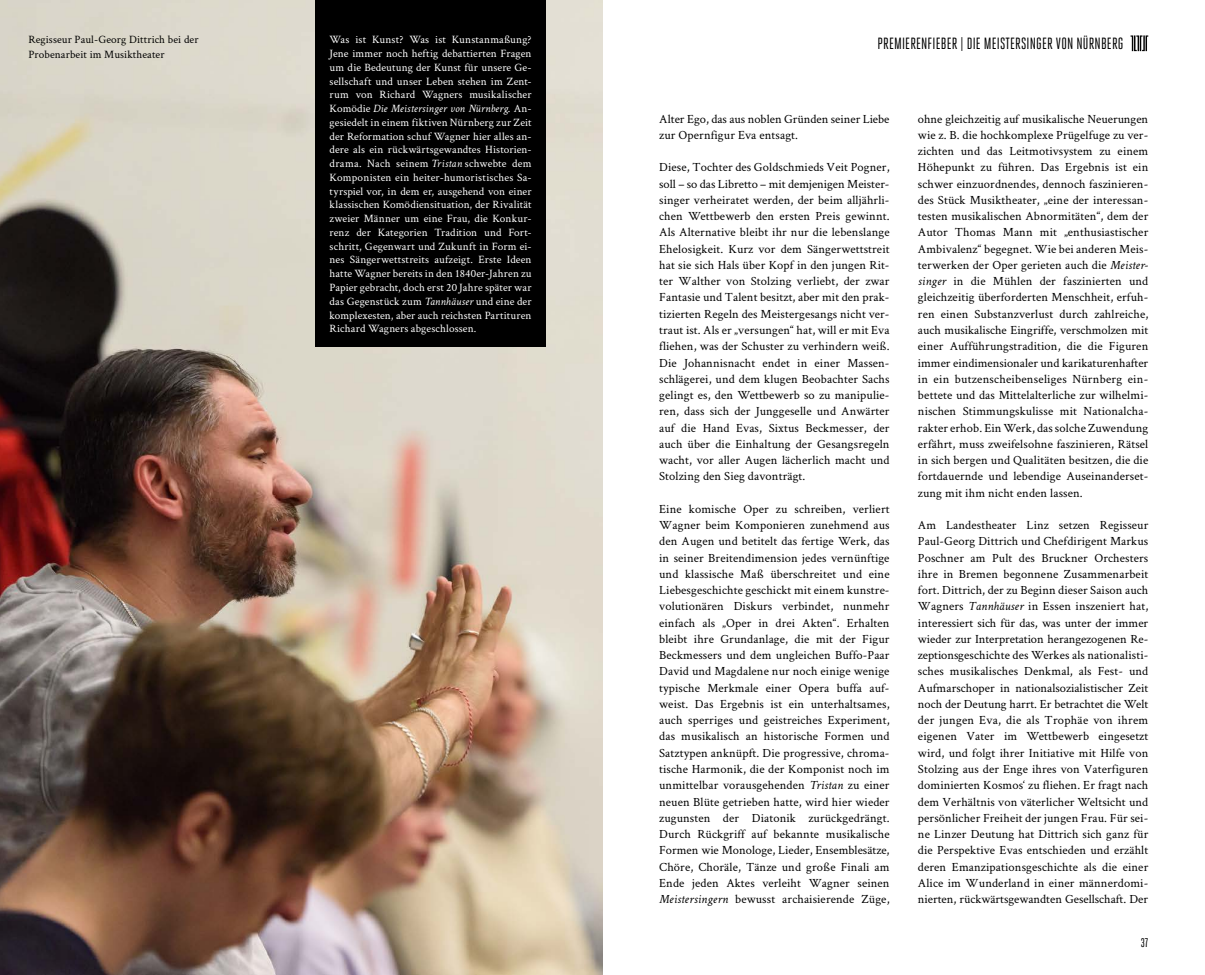
<style>
.page{position:relative;width:1205px;height:975px;background:#fff}
.page>*{position:absolute;margin:0;border:0;box-sizing:border-box;transform-origin:0 0}
.t1{font:16.25px "Heroic Condensed";letter-spacing:.01em;color:#000}
.FOYER5_FLIESSTEXT{font:12.5px/16.2px "Crimson Text";letter-spacing:.01em;color:#000;text-align:justify}
.t2{font:12.5px "Heroic Condensed";color:#000}
.Fliesstext{font:11.25px/13.8px "Crimson Text";letter-spacing:.01em;color:#fff;text-align:justify}
.FOYER5_FLIESSTEXT-2{font:11.25px "Crimson Text";letter-spacing:.01em;color:#000}
.s1{font-style:italic}
</style>
<div class="page">
<img style="left:0;top:0;width:602px;height:974px">
<div style="left:315px;top:0;width:231px;height:346px;background:#000"></div>
<svg style="left:1130px;top:35px;width:18px;height:16px"></svg>
<p class="FOYER5_FLIESSTEXT-2" style="left:28px;top:32px;width:172px">Regisseur Paul-Georg Dittrich bei der</p>
<p class="FOYER5_FLIESSTEXT-2" style="left:28px;top:47px;width:138px">Probenarbeit im Musiktheater</p>
<p class="Fliesstext" style="left:330px;top:32px;width:203px">Was ist Kunst? Was ist Kunstanmaßung?<br>Jene immer noch heftig debattierten Fragen um die Bedeutung der Kunst für unsere Ge&shy;sellschaft und unser Leben stehen im Zent&shy;rum von Richard Wagners musikalischer Komödie <span class="s1">Die Meistersinger von Nürnberg</span>. An&shy;gesiedelt in einem fiktiven Nürnberg zur Zeit der Reformation schuf Wagner hier alles an&shy;dere als ein rückwärtsgewandtes Historien&shy;drama. Nach seinem <span class="s1">Tristan</span> schwebte dem Komponisten ein heiter-humoristisches Sa&shy;tyrspiel vor, in dem er, ausgehend von einer klassischen Komödiensituation, der Rivalität zweier Männer um eine Frau, die Konkur&shy;renz der Kategorien Tradition und Fort&shy;schritt, Gegenwart und Zukunft in Form ei&shy;nes Sängerwettstreits aufzeigt. Erste Ideen hatte Wagner bereits in den 1840er-Jahren zu Papier gebracht, doch erst 20 Jahre später war das Gegenstück zum <span class="s1">Tannhäuser</span> und eine der komplexesten, aber auch reichsten Partituren Richard Wagners abgeschlossen.</p>
<p class="t1" style="left:877px;top:35px;width:247px">PREMIERENFIEBER | DIE MEISTERSINGER VON NÜRNBERG</p>
<p class="FOYER5_FLIESSTEXT" style="left:659px;top:110px;width:232px">Alter Ego, das aus noblen Gründen seiner Liebe zur Opernfigur Eva entsagt.</p>
<p class="FOYER5_FLIESSTEXT" style="left:659px;top:159px;width:232px">Diese, Tochter des Goldschmieds Veit Pogner, soll – so das Libretto – mit demjenigen Meister&shy;singer verheiratet werden, der beim alljährli&shy;chen Wettbewerb den ersten Preis gewinnt.<br>Als Alternative bleibt ihr nur die lebenslange Ehelosigkeit. Kurz vor dem Sängerwettstreit hat sie sich Hals über Kopf in den jungen Rit&shy;ter Walther von Stolzing verliebt, der zwar Fantasie und Talent besitzt, aber mit den prak&shy;tizierten Regeln des Meistergesangs nicht ver&shy;traut ist. Als er „versungen“ hat, will er mit Eva fliehen, was der Schuster zu verhindern weiß.<br>Die Johannisnacht endet in einer Massen&shy;schlägerei, und dem klugen Beobachter Sachs gelingt es, den Wettbewerb so zu manipulie&shy;ren, dass sich der Junggeselle und Anwärter auf die Hand Evas, Sixtus Beckmesser, der auch über die Einhaltung der Gesangsregeln wacht, vor aller Augen lächerlich macht und Stolzing den Sieg davonträgt.</p>
<p class="FOYER5_FLIESSTEXT" style="left:659px;top:500px;width:232px">Eine komische Oper zu schreiben, verliert Wagner beim Komponieren zunehmend aus den Augen und betitelt das fertige Werk, das in seiner Breitendimension jedes vernünftige und klassische Maß überschreitet und eine Liebesgeschichte geschickt mit einem kunstre&shy;volutionären Diskurs verbindet, nunmehr einfach als „Oper in drei Akten“. Erhalten bleibt ihre Grundanlage, die mit der Figur Beckmessers und dem ungleichen Buffo-Paar David und Magdalene nur noch einige wenige typische Merkmale einer Opera buffa auf&shy;weist. Das Ergebnis ist ein unterhaltsames, auch sperriges und geistreiches Experiment, das musikalisch an historische Formen und Satztypen anknüpft. Die progressive, chroma&shy;tische Harmonik, die der Komponist noch im unmittelbar vorausgehenden <span class="s1">Tristan</span> zu einer neuen Blüte getrieben hatte, wird hier wieder zugunsten der Diatonik zurückgedrängt.<br>Durch Rückgriff auf bekannte musikalische Formen wie Monologe, Lieder, Ensemblesätze, Chöre, Choräle, Tänze und große Finali am Ende jeden Aktes verleiht Wagner seinen <span class="s1">Meistersingern</span> bewusst archaisierende Züge,</p>
<p class="FOYER5_FLIESSTEXT" style="left:918px;top:110px;width:232px">ohne gleichzeitig auf musikalische Neuerungen wie z. B. die hochkomplexe Prügelfuge zu ver&shy;zichten und das Leitmotivsystem zu einem Höhepunkt zu führen. Das Ergebnis ist ein schwer einzuordnendes, dennoch faszinieren&shy;des Stück Musiktheater, „eine der interessan&shy;testen musikalischen Abnormitäten“, dem der Autor Thomas Mann mit „enthusiastischer Ambivalenz“ begegnet. Wie bei anderen Meis&shy;terwerken der Oper gerieten auch die <span class="s1">Meister&shy;singer</span> in die Mühlen der faszinierten und gleichzeitig überforderten Menschheit, erfuh&shy;ren einen Substanzverlust durch zahlreiche, auch musikalische Eingriffe, verschmolzen mit einer Aufführungstradition, die die Figuren immer eindimensionaler und karikaturenhafter in ein butzenscheibenseliges Nürnberg ein&shy;bettete und das Mittelalterliche zur wilhelmi&shy;nischen Stimmungskulisse mit Nationalcha&shy;rakter erhob. Ein Werk, das solche Zuwendung erfährt, muss zweifelsohne faszinieren, Rätsel in sich bergen und Qualitäten besitzen, die die fortdauernde und lebendige Auseinanderset&shy;zung mit ihm nicht enden lassen.</p>
<p class="FOYER5_FLIESSTEXT" style="left:918px;top:516px;width:232px">Am Landestheater Linz setzen Regisseur Paul-Georg Dittrich und Chefdirigent Markus Poschner am Pult des Bruckner Orchesters ihre in Bremen begonnene Zusammenarbeit fort. Dittrich, der zu Beginn dieser Saison auch Wagners <span class="s1">Tannhäuser</span> in Essen inszeniert hat, interessiert sich für das, was unter der immer wieder zur Interpretation herangezogenen Re&shy;zeptionsgeschichte des Werkes als nationalisti&shy;sches musikalisches Denkmal, als Fest- und Aufmarschoper in nationalsozialistischer Zeit noch der Deutung harrt. Er betrachtet die Welt der jungen Eva, die als Trophäe von ihrem eigenen Vater im Wettbewerb eingesetzt wird, und folgt ihrer Initiative mit Hilfe von Stolzing aus der Enge ihres von Vaterfiguren dominierten Kosmos‘ zu fliehen. Er fragt nach dem Verhältnis von väterlicher Weltsicht und persönlicher Freiheit der jungen Frau. Für sei&shy;ne Linzer Deutung hat Dittrich sich ganz für die Perspektive Evas entschieden und erzählt deren Emanzipationsgeschichte als die einer Alice im Wunderland in einer männerdomi&shy;nierten, rückwärtsgewandten Gesellschaft. Der</p>
<p class="t2" style="left:1141px;top:935px;width:9px">37</p>
</div>
